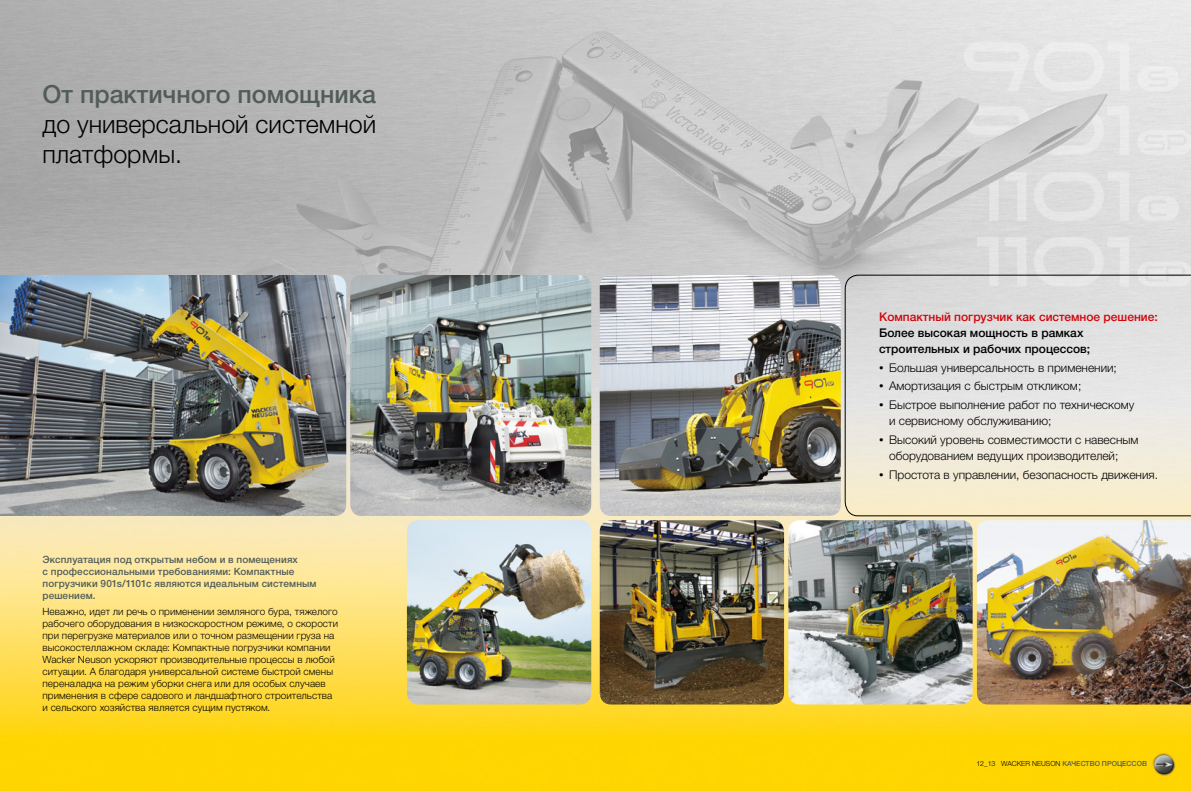
<style>
.page{position:relative;width:1191px;height:791px;background:#fff}
.page>*{position:absolute;margin:0;border:0;box-sizing:border-box;transform-origin:0 0}
.t1{font:300 25px/30px "Helvetica Neue LTW1 G";color:#000}
.t2{font:500 25px "Helvetica Neue LTW1 G";color:#525d5a}
.t3{font:300 12px/16px "Helvetica Neue LTW1 G";color:#000}
.t4{font:500 12px/16px "Helvetica Neue LTW1 G";color:#000}
.t5{font:500 12px "Helvetica Neue LTW1 G";color:#d1050c}
.t6{font:300 10px/12px "Helvetica Neue LTW1 G";letter-spacing:.005em;color:#000}
.t7{font:500 10px/12px "Helvetica Neue LTW1 G";letter-spacing:.01em;color:#525d5a}
.t8{font:300 7px "Helvetica Neue LTW1 G";color:#000}
.s1{font-size:9px}
.s2{font-weight:500;color:#525d5a}
</style>
<div class="page">
<img style="left:0;top:0;width:1191px;height:791px">
<img style="left:1149px;top:750px;width:29px;height:29px">
<img style="left:0;top:275px;width:346px;height:241px">
<img style="left:350px;top:275px;width:241px;height:241px">
<img style="left:600px;top:275px;width:240px;height:241px">
<svg style="left:845px;top:275px;width:346px;height:241px;background:#e5e2da"></svg>
<img style="left:600px;top:520px;width:184px;height:184px">
<img style="left:788px;top:520px;width:184px;height:184px">
<img style="left:977px;top:520px;width:214px;height:184px">
<img style="left:407px;top:520px;width:184px;height:184px">
<h1 class="t2" style="left:43px;top:79px;width:335px">От практичного помощника</h1>
<h1 class="t1" style="left:43px;top:109px;width:335px">до универсальной системной платформы.</h1>
<p class="t7" style="left:43px;top:553px;width:275px">Эксплуатация под открытым небом и в помещениях<br>с профессиональными требованиями: Компактные погрузчики 901s/1101c являются идеальным системным решением.</p>
<p class="t6" style="left:43px;top:605px;width:297px">Неважно, идет ли речь о применении земляного бура, тяжелого рабочего оборудования в низкоскоростном режиме, о скорости при перегрузке материалов или о точном размещении груза на высокостеллажном складе: Компактные погрузчики компании Wacker Neuson ускоряют производительные процессы в любой ситуации. А благодаря универсальной системе быстрой смены переналадка на режим уборки снега или для особых случаев применения в сфере садового и ландшафтного строительства и сельского хозяйства является сущим пустяком.</p>
<p class="t5" style="left:879px;top:309px;width:280px">Компактный погрузчик как системное решение:</p>
<p class="t4" style="left:879px;top:324px;width:213px">Более высокая мощность в рамках строительных и рабочих процессов;</p>
<p class="t3" style="left:879px;top:359px;width:239px"><span class="s1">•</span> Большая универсальность в применении;</p>
<p class="t3" style="left:879px;top:378px;width:204px"><span class="s1">•</span> Амортизация с быстрым откликом;</p>
<p class="t3" style="left:889px;top:397px;width:247px;text-indent:-10px"><span class="s1">•</span> Быстрое выполнение работ по техническому и сервисному обслуживанию;</p>
<p class="t3" style="left:889px;top:432px;width:251px;text-indent:-10px"><span class="s1">•</span> Высокий уровень совместимости с навесным оборудованием ведущих производителей;</p>
<p class="t3" style="left:879px;top:466px;width:280px"><span class="s1">•</span> Простота в управлении, безопасность движения.</p>
<p class="t8" style="left:976px;top:759px;width:172px">12_13 WACKER NEUSON <span class="s2">КАЧЕСТВО ПРОЦЕССОВ</span></p>
</div>
